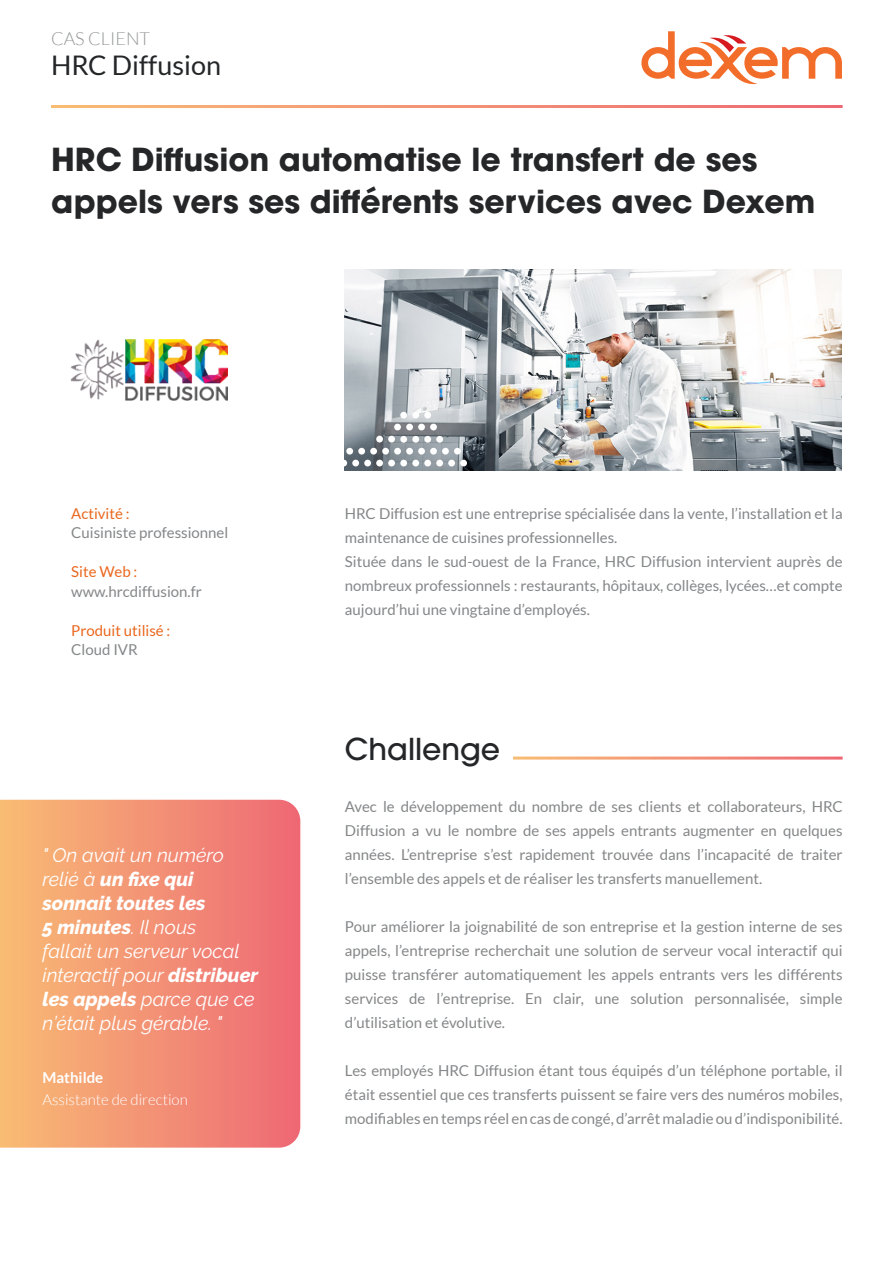
<style>
.page{position:relative;width:893px;height:1263px;background:#fff}
.page>*{position:absolute;margin:0;border:0;box-sizing:border-box;transform-origin:0 0}
.t1{font:700 31.5px/42px "ITC Avant Garde Pro";color:#242628}
.t2{font:500 30px "ITC Avant Garde Pro";color:#242628}
.t3{font:27px "Lato";color:#242628}
.t4{font:italic 19.5px/24px "Raleway";color:#fff}
.t5{font:300 18px "Lato";color:#949698}
.t6{font:15px/24px "Lato";color:#848688;text-align:justify}
.t7{font:15px "Lato";color:#ea671d}
.t8{font:300 15px "Lato";color:#fff}
.t9{font:700 15px "Lato";color:#fff}
.s1{font-weight:800}
</style>
<div class="page">
<svg style="left:641px;top:31px;width:201px;height:54px"></svg>
<img style="left:345px;top:270px;width:497px;height:200px">
<svg style="left:0;top:800px;width:300px;height:348px;background:#f39274"></svg>
<div style="left:358px;top:448px;width:7px;height:7px;background:#fff;border-radius:50%"></div>
<div style="left:376px;top:436px;width:7px;height:6px;background:#fff;border-radius:50%"></div>
<div style="left:388px;top:436px;width:7px;height:6px;background:#fff;border-radius:50%"></div>
<div style="left:382px;top:448px;width:7px;height:7px;background:#fff;border-radius:50%"></div>
<div style="left:370px;top:448px;width:7px;height:7px;background:#fff;border-radius:50%"></div>
<div style="left:394px;top:448px;width:7px;height:7px;background:#fff;border-radius:50%"></div>
<div style="left:406px;top:448px;width:7px;height:7px;background:#fff;border-radius:50%"></div>
<div style="left:418px;top:448px;width:7px;height:7px;background:#fff;border-radius:50%"></div>
<div style="left:430px;top:448px;width:7px;height:7px;background:#fff;border-radius:50%"></div>
<div style="left:442px;top:448px;width:7px;height:7px;background:#fff;border-radius:50%"></div>
<div style="left:454px;top:448px;width:7px;height:7px;background:#fff;border-radius:50%"></div>
<div style="left:352px;top:460px;width:7px;height:6px;background:#fff;border-radius:50%"></div>
<div style="left:376px;top:460px;width:7px;height:6px;background:#fff;border-radius:50%"></div>
<div style="left:364px;top:460px;width:7px;height:6px;background:#fff;border-radius:50%"></div>
<div style="left:388px;top:460px;width:7px;height:6px;background:#fff;border-radius:50%"></div>
<div style="left:400px;top:460px;width:7px;height:6px;background:#fff;border-radius:50%"></div>
<div style="left:412px;top:460px;width:7px;height:6px;background:#fff;border-radius:50%"></div>
<div style="left:424px;top:460px;width:7px;height:6px;background:#fff;border-radius:50%"></div>
<div style="left:448px;top:460px;width:7px;height:6px;background:#fff;border-radius:50%"></div>
<div style="left:436px;top:460px;width:7px;height:6px;background:#fff;border-radius:50%"></div>
<div style="left:400px;top:436px;width:7px;height:7px;background:#fff;border-radius:50%"></div>
<div style="left:412px;top:436px;width:7px;height:7px;background:#fff;border-radius:50%"></div>
<div style="left:424px;top:436px;width:7px;height:7px;background:#fff;border-radius:50%"></div>
<div style="left:394px;top:424px;width:7px;height:6px;background:#fff;border-radius:50%"></div>
<div style="left:406px;top:424px;width:7px;height:6px;background:#fff;border-radius:50%"></div>
<div style="left:418px;top:424px;width:7px;height:6px;background:#fff;border-radius:50%"></div>
<div style="left:430px;top:424px;width:7px;height:6px;background:#fff;border-radius:50%"></div>
<div style="left:400px;top:412px;width:7px;height:7px;background:#fff;border-radius:50%"></div>
<div style="left:412px;top:412px;width:7px;height:7px;background:#fff;border-radius:50%"></div>
<div style="left:424px;top:412px;width:7px;height:7px;background:#fff;border-radius:50%"></div>
<div style="left:436px;top:436px;width:7px;height:7px;background:#fff;border-radius:50%"></div>
<div style="left:460px;top:460px;width:7px;height:6px;background:#fff;border-radius:50%"></div>
<svg style="left:345px;top:460px;width:2px;height:6px"></svg>
<div style="left:346px;top:448px;width:7px;height:7px;background:#fff;border-radius:50%"></div>
<img style="left:70px;top:340px;width:157px;height:60px">
<p class="t5" style="left:51px;top:29px;width:101px">CAS CLIENT</p>
<h3 class="t3" style="left:51px;top:50px;width:171px">HRC Diffusion</h3>
<h1 class="t1" style="left:51px;top:138px;width:766px">HRC Diffusion automatise le transfert de ses appels vers ses différents services avec Dexem</h1>
<p class="t7" style="left:71px;top:505px;width:60px">Activité :</p>
<p class="t6" style="left:71px;top:521px;width:159px">Cuisiniste professionnel</p>
<p class="t7" style="left:71px;top:563px;width:68px">Site Web :</p>
<p class="t6" style="left:71px;top:579px;width:132px">www.hrcdiffusion.fr</p>
<p class="t7" style="left:71px;top:622px;width:101px">Produit utilisé :</p>
<p class="t6" style="left:71px;top:638px;width:68px">Cloud IVR</p>
<h3 class="t4" style="left:43px;top:843px;width:217px">" On avait un numéro relié à <span class="s1">un fixe qui sonnait toutes les<br>5 minutes</span>. Il nous<br>fallait un serveur vocal interactif pour <span class="s1">distribuer les appels</span> parce que ce n’était plus gérable. "</h3>
<p class="t9" style="left:43px;top:1068px;width:62px">Mathilde</p>
<p class="t8" style="left:43px;top:1092px;width:147px">Assistante de direction</p>
<p class="t6" style="left:345px;top:501px;width:499px;text-align:left">HRC Diffusion est une entreprise spécialisée dans la vente, l’installation et la maintenance de cuisines professionnelles.<br>Située dans le sud-ouest de la France, HRC Diffusion intervient auprès de nombreux professionnels : restaurants, hôpitaux, collèges, lycées…et compte aujourd’hui une vingtaine d’employés.</p>
<h2 class="t2" style="left:345px;top:729px;width:157px">Challenge</h2>
<p class="t6" style="left:345px;top:794px;width:499px">Avec le développement du nombre de ses clients et collaborateurs, HRC Diffusion a vu le nombre de ses appels entrants augmenter en quelques années. L’entreprise s’est rapidement trouvée dans l’incapacité de traiter l’ensemble des appels et de réaliser les transferts manuellement.</p>
<p class="t6" style="left:345px;top:914px;width:499px">Pour améliorer la joignabilité de son entreprise et la gestion interne de ses appels, l’entreprise recherchait une solution de serveur vocal interactif qui puisse transférer automatiquement les appels entrants vers les différents services de l’entreprise. En clair, une solution personnalisée, simple d’utilisation et évolutive.</p>
<p class="t6" style="left:345px;top:1058px;width:499px">Les employés HRC Diffusion étant tous équipés d’un téléphone portable, il était essentiel que ces transferts puissent se faire vers des numéros mobiles, modifiables en temps réel en cas de congé, d’arrêt maladie ou d’indisponibilité.</p>
</div>
